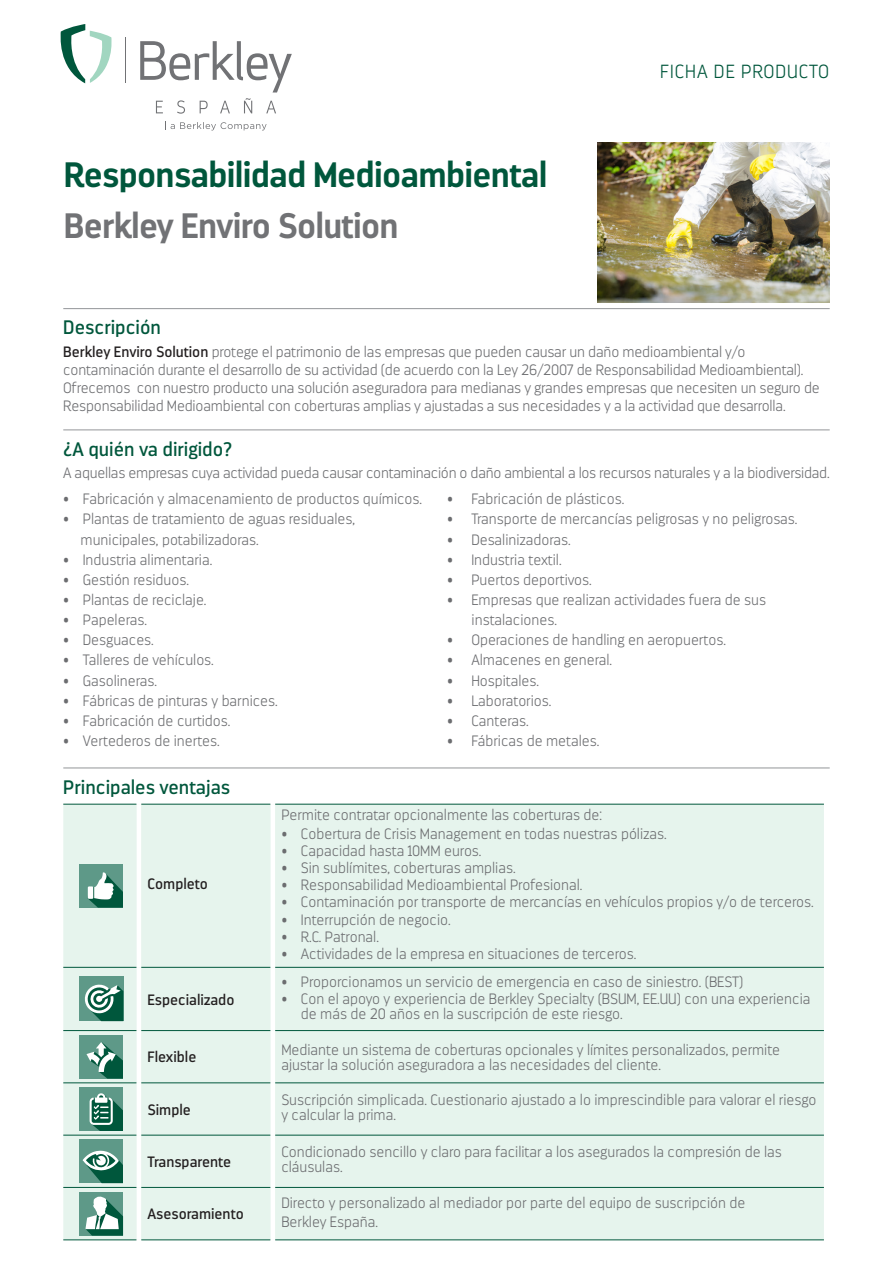
<style>
.page{position:relative;width:893px;height:1263px;background:#fff}
.page>*{position:absolute;margin:0;border:0;box-sizing:border-box;transform-origin:0 0}
.t1{font:700 35.25px "Darwin";letter-spacing:-.02em;color:#00573c}
.t2{font:700 35.25px "Darwin";letter-spacing:-.02em;color:#717275}
.t3{font:19.5px "Darwin";color:#00573c}
.t4{font:200 19.05px "Darwin";letter-spacing:.05em;color:#00573c}
.t5{font:200 15px/15px "Darwin";color:#6c6d70}
.t6{font:15px "Darwin";color:#231f20}
.s1{font-weight:400;color:#231f20}
</style>
<div class="page">
<img style="left:597px;top:142px;width:232px;height:161px">
<hr style="left:63px;top:308px;width:767px;height:1px;background:#939598">
<hr style="left:63px;top:430px;width:767px;height:1px;background:#939598">
<hr style="left:63px;top:768px;width:767px;height:1px;background:#939598">
<div style="left:63px;top:805px;width:761px;height:434px;background:#e6f4ed"></div>
<hr style="left:63px;top:804px;width:74px;height:1px;background:#00573c">
<hr style="left:141px;top:804px;width:130px;height:1px;background:#00573c">
<hr style="left:275px;top:804px;width:549px;height:1px;background:#00573c">
<hr style="left:63px;top:967px;width:74px;height:1px;background:#00573c">
<hr style="left:141px;top:967px;width:130px;height:1px;background:#00573c">
<hr style="left:275px;top:967px;width:549px;height:1px;background:#00573c">
<hr style="left:63px;top:1030px;width:74px;height:1px;background:#00573c">
<hr style="left:141px;top:1030px;width:130px;height:1px;background:#00573c">
<hr style="left:275px;top:1030px;width:549px;height:1px;background:#00573c">
<hr style="left:63px;top:1082px;width:74px;height:1px;background:#00573c">
<hr style="left:141px;top:1082px;width:130px;height:1px;background:#00573c">
<hr style="left:275px;top:1082px;width:549px;height:1px;background:#00573c">
<hr style="left:63px;top:1135px;width:74px;height:1px;background:#00573c">
<hr style="left:141px;top:1135px;width:130px;height:1px;background:#00573c">
<hr style="left:275px;top:1135px;width:549px;height:1px;background:#00573c">
<hr style="left:63px;top:1187px;width:74px;height:1px;background:#00573c">
<hr style="left:141px;top:1187px;width:130px;height:1px;background:#00573c">
<hr style="left:275px;top:1187px;width:549px;height:1px;background:#00573c">
<hr style="left:63px;top:1239px;width:74px;height:1px;background:#00573c">
<hr style="left:141px;top:1239px;width:130px;height:1px;background:#00573c">
<hr style="left:275px;top:1239px;width:549px;height:1px;background:#00573c">
<hr style="left:137px;top:804px;width:4px;height:163px;background:#fff">
<hr style="left:271px;top:804px;width:4px;height:163px;background:#fff">
<hr style="left:137px;top:967px;width:4px;height:63px;background:#fff">
<hr style="left:271px;top:967px;width:4px;height:63px;background:#fff">
<hr style="left:137px;top:1030px;width:4px;height:53px;background:#fff">
<hr style="left:271px;top:1030px;width:4px;height:53px;background:#fff">
<hr style="left:137px;top:1083px;width:4px;height:52px;background:#fff">
<hr style="left:271px;top:1083px;width:4px;height:52px;background:#fff">
<hr style="left:137px;top:1135px;width:4px;height:52px;background:#fff">
<hr style="left:271px;top:1135px;width:4px;height:52px;background:#fff">
<hr style="left:137px;top:1187px;width:4px;height:53px;background:#fff">
<hr style="left:271px;top:1187px;width:4px;height:53px;background:#fff">
<div style="left:79px;top:864px;width:44px;height:44px;background:#5e9988"></div>
<svg style="left:88px;top:872px;width:35px;height:36px"></svg>
<div style="left:79px;top:977px;width:44px;height:44px;background:#5e9988"></div>
<svg style="left:84px;top:984px;width:39px;height:37px"></svg>
<div style="left:79px;top:1035px;width:44px;height:43px;background:#5e9988"></div>
<svg style="left:87px;top:1042px;width:36px;height:36px"></svg>
<div style="left:79px;top:1087px;width:44px;height:44px;background:#5e9988"></div>
<svg style="left:90px;top:1093px;width:33px;height:38px"></svg>
<div style="left:79px;top:1139px;width:44px;height:44px;background:#5e9988"></div>
<svg style="left:83px;top:1150px;width:40px;height:33px"></svg>
<div style="left:79px;top:1192px;width:44px;height:43px;background:#5e9988"></div>
<svg style="left:85px;top:1196px;width:38px;height:39px"></svg>
<svg style="left:60px;top:24px;width:52px;height:59px"></svg>
<hr style="left:125px;top:37px;width:1px;height:46px;background:#717275">
<svg style="left:140px;top:41px;width:152px;height:73px"></svg>
<svg style="left:165px;top:122px;width:102px;height:8px"></svg>
<p class="t1" style="left:64px;top:153px;width:485px">Responsabilidad Medioambiental</p>
<p class="t2" style="left:64px;top:205px;width:336px">Berkley Enviro Solution</p>
<p class="t4" style="left:660px;top:61px;width:170px">FICHA DE PRODUCTO</p>
<p class="t3" style="left:63px;top:316px;width:99px">Descripción</p>
<p class="t5" style="left:63px;top:342px;width:758px;line-height:18px"><span class="s1">Berkley Enviro Solution</span> protege el patrimonio de las empresas que pueden causar un daño medioambiental y/o contaminación durante el desarrollo de su actividad (de acuerdo con la Ley 26/2007 de Responsabilidad Medioambiental).<br>Ofrecemos con nuestro producto una solución aseguradora para medianas y grandes empresas que necesiten un seguro de Responsabilidad Medioambiental con coberturas amplias y ajustadas a sus necesidades y a la actividad que desarrolla.</p>
<p class="t3" style="left:63px;top:437px;width:171px">¿A quién va dirigido?</p>
<p class="t5" style="left:63px;top:465px;width:768px">A aquellas empresas cuya actividad pueda causar contaminación o daño ambiental a los recursos naturales y a la biodiversidad.</p>
<p class="t5" style="left:63px;top:492px;width:360px">• Fabricación y almacenamiento de productos químicos.</p>
<p class="t5" style="left:447px;top:492px;width:178px">• Fabricación de plásticos.</p>
<p class="t5" style="left:63px;top:512px;width:293px">• Plantas de tratamiento de aguas residuales,</p>
<p class="t5" style="left:447px;top:512px;width:352px">• Transporte de mercancías peligrosas y no peligrosas.</p>
<p class="t5" style="left:81px;top:532px;width:180px">municipales, potabilizadoras.</p>
<p class="t5" style="left:447px;top:532px;width:125px">• Desalinizadoras.</p>
<p class="t5" style="left:63px;top:552px;width:150px">• Industria alimentaria.</p>
<p class="t5" style="left:447px;top:552px;width:116px">• Industria textil.</p>
<p class="t5" style="left:63px;top:572px;width:127px">• Gestión residuos.</p>
<p class="t5" style="left:447px;top:572px;width:146px">• Puertos deportivos.</p>
<p class="t5" style="left:63px;top:592px;width:145px">• Plantas de reciclaje.</p>
<p class="t5" style="left:447px;top:592px;width:320px">• Empresas que realizan actividades fuera de sus</p>
<p class="t5" style="left:63px;top:612px;width:85px">• Papeleras.</p>
<p class="t5" style="left:472px;top:612px;width:87px">instalaciones.</p>
<p class="t5" style="left:63px;top:633px;width:92px">• Desguaces.</p>
<p class="t5" style="left:447px;top:633px;width:280px">• Operaciones de handling en aeropuertos.</p>
<p class="t5" style="left:63px;top:653px;width:152px">• Talleres de vehículos.</p>
<p class="t5" style="left:447px;top:653px;width:166px">• Almacenes en general.</p>
<p class="t5" style="left:63px;top:673px;width:95px">• Gasolineras.</p>
<p class="t5" style="left:447px;top:673px;width:93px">• Hospitales.</p>
<p class="t5" style="left:63px;top:693px;width:216px">• Fábricas de pinturas y barnices.</p>
<p class="t5" style="left:447px;top:693px;width:106px">• Laboratorios.</p>
<p class="t5" style="left:63px;top:713px;width:169px">• Fabricación de curtidos.</p>
<p class="t5" style="left:447px;top:713px;width:83px">• Canteras.</p>
<p class="t5" style="left:63px;top:733px;width:158px">• Vertederos de inertes.</p>
<p class="t5" style="left:447px;top:733px;width:153px">• Fábricas de metales.</p>
<p class="t3" style="left:63px;top:775px;width:168px">Principales ventajas</p>
<p class="t6" style="left:147px;top:875px;width:62px">Completo</p>
<p class="t6" style="left:147px;top:990px;width:89px">Especializado</p>
<p class="t5" style="left:281px;top:807px;width:322px">Permite contratar opcionalmente las coberturas de:</p>
<p class="t5" style="left:281px;top:826px;width:387px">• Cobertura de Crisis Management en todas nuestras pólizas.</p>
<p class="t5" style="left:281px;top:843px;width:202px">• Capacidad hasta 10MM euros.</p>
<p class="t5" style="left:281px;top:861px;width:236px">• Sin sublímites, coberturas amplias.</p>
<p class="t5" style="left:281px;top:878px;width:303px">• Responsabilidad Medioambiental Profesional.</p>
<p class="t5" style="left:281px;top:895px;width:534px">• Contaminación por transporte de mercancías en vehículos propios y/o de terceros.</p>
<p class="t5" style="left:281px;top:912px;width:171px">• Interrupción de negocio.</p>
<p class="t5" style="left:281px;top:929px;width:99px">• R.C. Patronal.</p>
<p class="t5" style="left:281px;top:946px;width:356px">• Actividades de la empresa en situaciones de terceros.</p>
<p class="t5" style="left:281px;top:974px;width:463px">• Proporcionamos un servicio de emergencia en caso de siniestro. (BEST)</p>
<p class="t5" style="left:301px;top:991px;width:511px;text-indent:-20px">• Con el apoyo y experiencia de Berkley Specialty (BSUM, EE.UU) con una experiencia de más de 20 años en la suscripción de este riesgo.</p>
<p class="t6" style="left:147px;top:1048px;width:50px">Flexible</p>
<p class="t5" style="left:281px;top:1042px;width:500px">Mediante un sistema de coberturas opcionales y límites personalizados, permite ajustar la solución aseguradora a las necesidades del cliente.</p>
<p class="t6" style="left:147px;top:1100px;width:45px">Simple</p>
<p class="t5" style="left:281px;top:1092px;width:537px">Suscripción simplicada. Cuestionario ajustado a lo imprescindible para valorar el riesgo y calcular la prima.</p>
<p class="t6" style="left:147px;top:1153px;width:85px">Transparente</p>
<p class="t5" style="left:281px;top:1145px;width:502px">Condicionado sencillo y claro para facilitar a los asegurados la compresión de las cláusulas.</p>
<p class="t6" style="left:147px;top:1205px;width:98px">Asesoramiento</p>
<p class="t5" style="left:281px;top:1195px;width:466px">Directo y personalizado al mediador por parte del equipo de suscripción de</p>
<p class="t5" style="left:281px;top:1214px;width:98px">Berkley España.</p>
</div>
